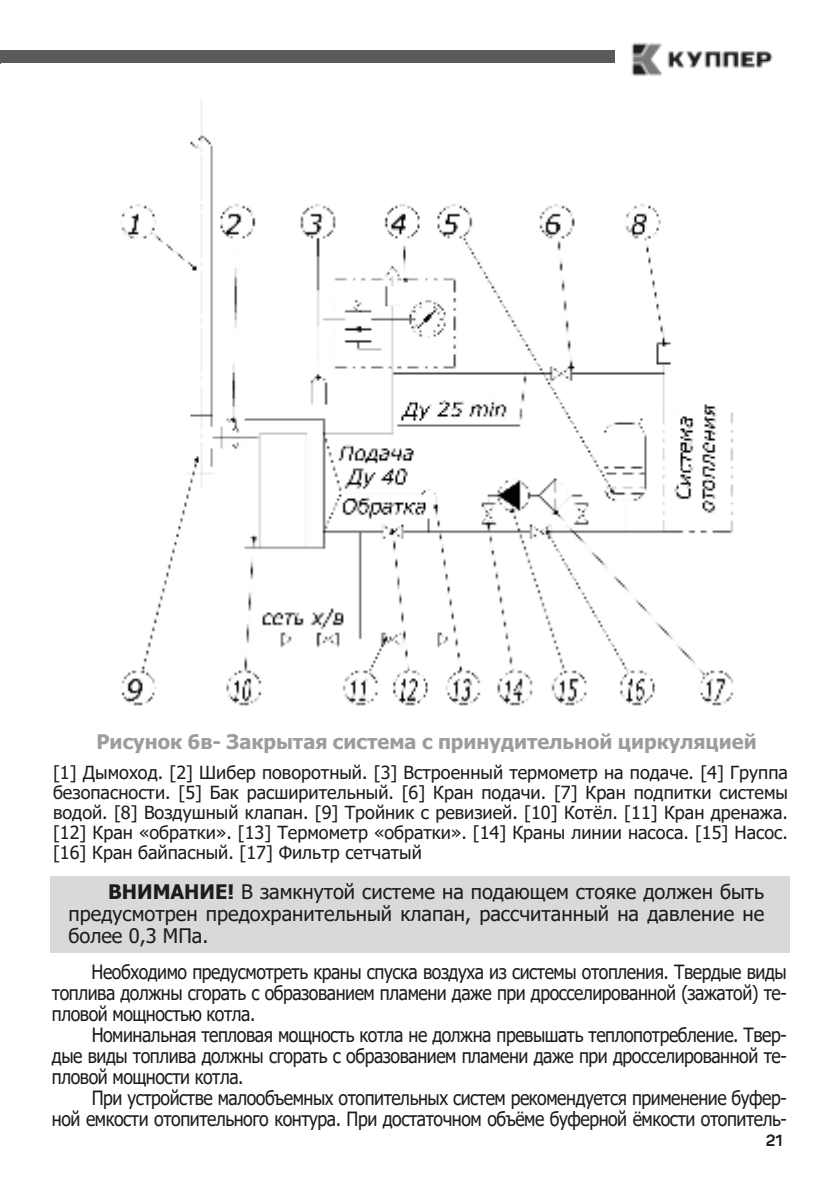
<style>
.page{position:relative;width:840px;height:1191px;background:#fff}
.page>*{position:absolute;margin:0;border:0;box-sizing:border-box;transform-origin:0 0}
.t1{font:20px/22px "Tahoma";color:#1c1c1b;text-align:justify}
.t2{font:700 20px "Tahoma";color:#9d9c9c}
.t3{font:19.6px/21px "Tahoma";letter-spacing:-.025em;color:#1c1c1b;text-align:justify;scale:.9 1}
.t4{font:18px/20px "Tahoma";color:#1c1c1b;text-align:justify}
.t5{font:700 16px "Panton";color:#1c1c1b}
.s1{font-weight:700}
</style>
<div class="page">
<div style="left:0;top:51px;width:614px;height:12px;background:#5b5a5a"></div>
<img style="left:631px;top:42px;width:142px;height:35px">
<img style="left:121px;top:100px;width:613px;height:606px">
<div style="left:50px;top:876px;width:739px;height:76px;background:#dad9d9"></div>
<p class="t2" style="left:96px;top:727px;width:661px">Рисунок 6в- Закрытая система с принудительной циркуляцией</p>
<p class="t4" style="left:53px;top:764px;width:736px">[1] Дымоход. [2] Шибер поворотный. [3] Встроенный термометр на подаче. [4] Группа безопасности. [5] Бак расширительный. [6] Кран подачи. [7] Кран подпитки системы водой. [8] Воздушный клапан. [9] Тройник с ревизией. [10] Котёл. [11] Кран дренажа. [12] Кран «обратки». [13] Термометр «обратки». [14] Краны линии насоса. [15] Насос. [16] Кран байпасный. [17] Фильтр сетчатый</p>
<p class="t1" style="left:68px;top:881px;width:697px;text-indent:40px"><span class="s1">ВНИМАНИЕ!</span> В замкнутой системе на подающем стояке должен быть предусмотрен предохранительный клапан, рассчитанный на давление не более 0,3 МПа.</p>
<p class="t3" style="left:52px;top:962px;width:817px;text-indent:40px">Необходимо предусмотреть краны спуска воздуха из системы отопления. Твердые виды топлива должны сгорать с образованием пламени даже при дросселированной (зажатой) те&shy;пловой мощностью котла.</p>
<p class="t3" style="left:52px;top:1025px;width:817px;text-indent:40px">Номинальная тепловая мощность котла не должна превышать теплопотребление. Твер&shy;дые виды топлива должны сгорать с образованием пламени даже при дросселированной те&shy;пловой мощности котла.</p>
<p class="t3" style="left:52px;top:1088px;width:817px;text-align:right">При устройстве малообъемных отопительных систем рекомендуется применение буфер-<br>ной емкости отопительного контура. При достаточном объёме буферной ёмкости отопитель-</p>
<p class="t5" style="left:765px;top:1133px;width:18px">21</p>
</div>
